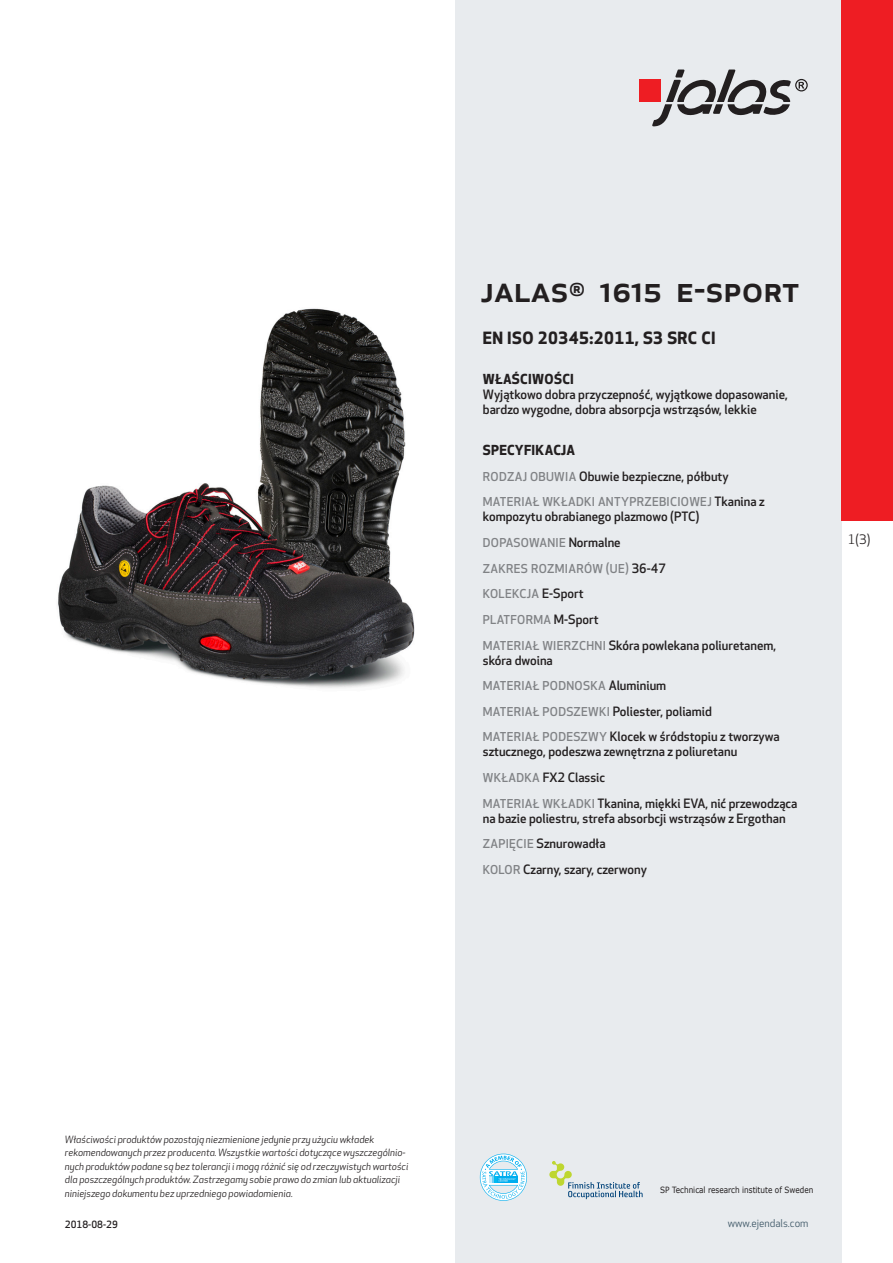
<style>
.page{position:relative;width:893px;height:1263px;background:#fff}
.page>*{position:absolute;margin:0;border:0;box-sizing:border-box;transform-origin:0 0}
.prodname{font:500 36px "Apex New";color:#231f20}
.Funktion_body{font:700 16.5px "Apex New";letter-spacing:.025em;color:#231f20}
.Funktion_body-2{font:700 13.5px "Apex New";letter-spacing:.025em;color:#231f20}
.t1{font:12.75px "Apex New";color:#231f20}
.Funktion_body-3{font:500 12.6px/15px "Apex New";color:#231f20}
.Funktion_body-4{font:500 12px "Apex New";letter-spacing:.025em;color:#808285}
.t2{font:10.5px "Apex New";color:#405968}
.t3{font:italic 9.75px/13.5px "Apex New";color:#231f20}
.Sidfot_datum{font:500 9.75px "Apex New";color:#231f20}
.t4{font:8.55px "Verdana";color:#231f20;scale:.85 1}
.s1{font-size:12px;color:#808285}
.s2{font-size:12.6px;color:#231f20}
</style>
<div class="page">
<div style="left:455px;top:0;width:387px;height:1263px;background:#e8ebee"></div>
<svg style="left:549px;top:1161px;width:94px;height:38px"></svg>
<svg style="left:480px;top:1154px;width:47px;height:47px"></svg>
<div style="left:639px;top:80px;width:22px;height:22px;background:#ee1d23"></div>
<svg style="left:652px;top:70px;width:156px;height:56px"></svg>
<div style="left:842px;top:0;width:51px;height:520px;background:#ee1d23"></div>
<img style="left:57px;top:308px;width:358px;height:380px">
<p class="prodname" style="left:480px;top:265px;width:321px">JALAS<sup>®</sup> 1615 E-Sport</p>
<p class="Funktion_body" style="left:483px;top:326px;width:234px">EN ISO 20345:2011, S3 SRC CI</p>
<p class="Funktion_body-2" style="left:483px;top:370px;width:93px">WŁAŚCIWOŚCI</p>
<p class="Funktion_body-3" style="left:483px;top:387px;width:307px">Wyjątkowo dobra przyczepność, wyjątkowe dopasowanie, bardzo wygodne, dobra absorpcja wstrząsów, lekkie</p>
<p class="Funktion_body-2" style="left:483px;top:440px;width:94px">SPECYFIKACJA</p>
<p class="Funktion_body-3" style="left:483px;top:468px;width:247px"><span class="s1">RODZAJ OBUWIA</span> Obuwie bezpieczne, półbuty</p>
<p class="Funktion_body-4" style="left:483px;top:494px;width:283px">MATERIAŁ WKŁADKI ANTYPRZEBICIOWEJ <span class="s2">Tkanina z</span></p>
<p class="Funktion_body-3" style="left:483px;top:509px;width:218px">kompozytu obrabianego plazmowo (PTC)</p>
<p class="Funktion_body-4" style="left:483px;top:535px;width:139px">DOPASOWANIE <span class="s2">Normalne</span></p>
<p class="Funktion_body-4" style="left:483px;top:560px;width:185px">ZAKRES ROZMIARÓW (UE) <span class="s2">36-47</span></p>
<p class="Funktion_body-4" style="left:483px;top:586px;width:102px">KOLEKCJA <span class="s2">E-Sport</span></p>
<p class="Funktion_body-4" style="left:483px;top:611px;width:117px">PLATFORMA <span class="s2">M-Sport</span></p>
<p class="Funktion_body-3" style="left:483px;top:637px;width:295px"><span class="s1">MATERIAŁ WIERZCHNI</span> Skóra powlekana poliuretanem, skóra dwoina</p>
<p class="Funktion_body-4" style="left:483px;top:678px;width:185px">MATERIAŁ PODNOSKA <span class="s2">Aluminium</span></p>
<p class="Funktion_body-3" style="left:483px;top:703px;width:231px"><span class="s1">MATERIAŁ PODSZEWKI</span> Poliester, poliamid</p>
<p class="Funktion_body-3" style="left:483px;top:729px;width:298px"><span class="s1">MATERIAŁ PODESZWY</span> Klocek w śródstopiu z tworzywa sztucznego, podeszwa zewnętrzna z poliuretanu</p>
<p class="Funktion_body-3" style="left:483px;top:770px;width:124px"><span class="s1">WKŁADKA</span> FX2 Classic</p>
<p class="Funktion_body-3" style="left:483px;top:795px;width:316px"><span class="s1">MATERIAŁ WKŁADKI</span> Tkanina, miękki EVA, nić przewodząca na bazie poliestru, strefa absorbcji wstrząsów z Ergothan</p>
<p class="Funktion_body-3" style="left:483px;top:836px;width:124px"><span class="s1">ZAPIĘCIE</span> Sznurowadła</p>
<p class="Funktion_body-3" style="left:483px;top:862px;width:166px"><span class="s1">KOLOR</span> Czarny, szary, czerwony</p>
<p class="t1" style="left:848px;top:531px;width:24px">1(3)</p>
<p class="t3" style="left:65px;top:1132px;width:345px">Właściwości produktów pozostają niezmienione jedynie przy użyciu wkładek rekomendowanych przez producenta. Wszystkie wartości dotyczące wyszczególnio&shy;nych produktów podane są bez tolerancji i mogą różnić się od rzeczywistych wartości dla poszczególnych produktów. Zastrzegamy sobie prawo do zmian lub aktualizacji niniejszego dokumentu bez uprzedniego powiadomienia.</p>
<p class="Sidfot_datum" style="left:65px;top:1218px;width:54px">2018-08-29</p>
<p class="t4" style="left:660px;top:1184px;width:182px">SP Technical research institute of Sweden</p>
<p class="t2" style="left:728px;top:1217px;width:82px">www.ejendals.com</p>
</div>
